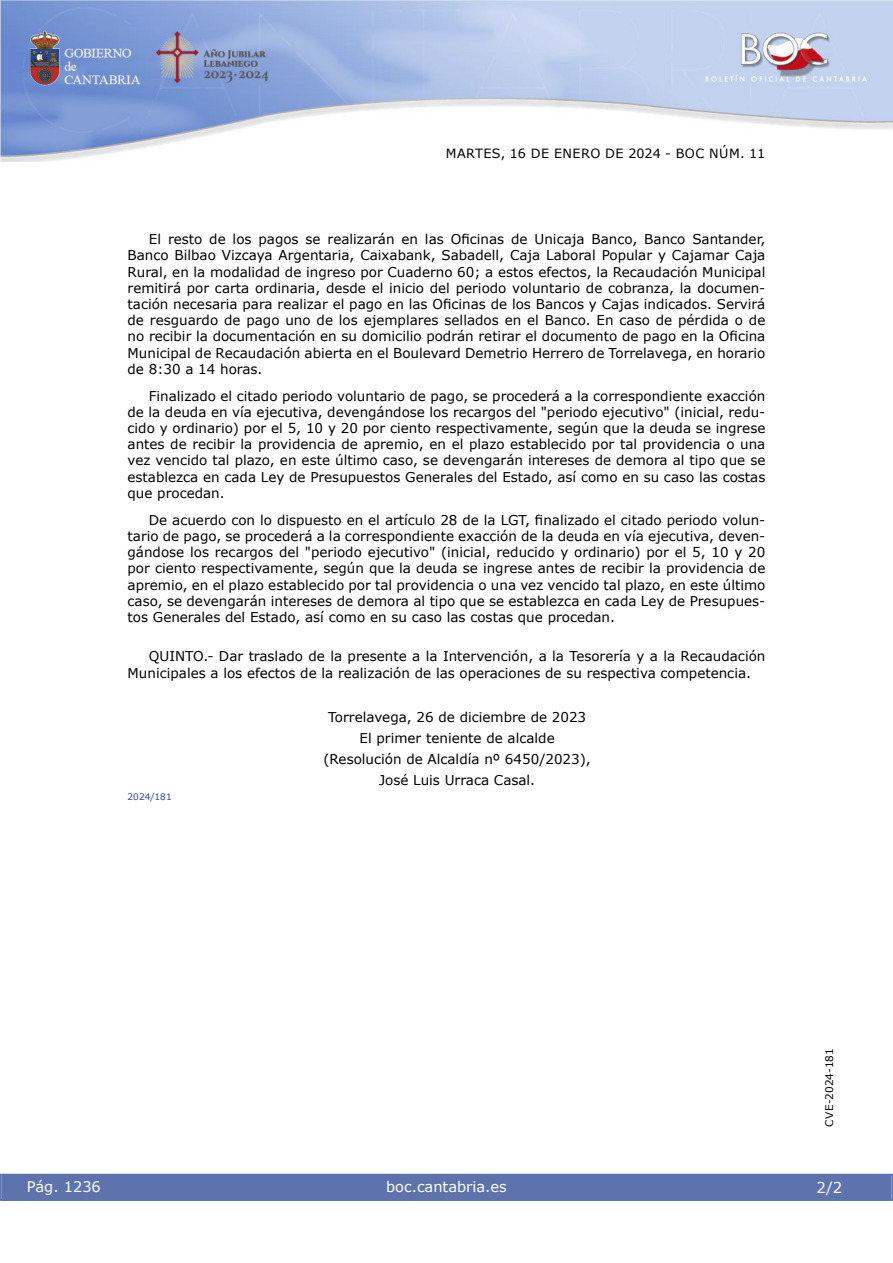
<style>
.page{position:relative;width:893px;height:1263px;background:#fff}
.page>*{position:absolute;margin:0;border:0;box-sizing:border-box;transform-origin:0 0}
.t1{font:15px "Verdana";color:#fff}
.t2{font:14.55px "Verdana";color:#fff}
.inicio_de_parrafo{font:13.5px/16.2px "Verdana";color:#000;text-align:justify}
.center{font:13.5px "Verdana";color:#000}
.center-2{font:13.5px "Verdana 2";color:#000}
.t3{font:12.75px "Verdana";letter-spacing:.035em;color:#000}
.t4{font:10.5px "Verdana";color:#000}
.numero_exp{font:9px "Verdana";color:#27459e}
.s1{font-family:"Verdana 2"}
</style>
<div class="page">
<img style="left:0;top:0;width:893px;height:161px">
<div style="left:1px;top:1174px;width:890px;height:27px;background:#5e73ae"></div>
<p class="t3" style="left:446px;top:144px;width:321px">MARTES, 16 DE ENERO DE 2024 - BOC NÚM. 11</p>
<p class="inicio_de_parrafo" style="left:128px;top:231px;width:639px;text-indent:21px"><span class="s1">El resto de los pagos se realizarán en las Oficinas de Unicaja Banco, Banco Santander, </span>Banco Bilbao Vizcaya Argentaria, Caixabank, Sabadell, Caja Laboral Popular y Cajamar Caja Rural, en la modalidad de ingreso por Cuaderno 60; a estos efectos, la Recaudación Municipal remitirá por carta ordinaria, desde el inicio del periodo voluntario de cobranza, la documen&shy;<span class="s1">tación necesaria para realizar el pago en las Oficinas de los Bancos y Cajas indicados. Servirá </span>de resguardo de pago uno de los ejemplares sellados en el Banco. En caso de pérdida o de <span class="s1">no recibir la documentación en su domicilio podrán retirar el documento de pago en la Oficina </span>Municipal de Recaudación abierta en el Boulevard Demetrio Herrero de Torrelavega, en horario de 8:30 a 14 horas.</p>
<p class="inicio_de_parrafo" style="left:128px;top:387px;width:639px;text-indent:21px">Finalizado el citado periodo voluntario de pago, se procederá a la correspondiente exacción de la deuda en vía ejecutiva, devengándose los recargos del "periodo ejecutivo" (inicial, redu&shy;cido y ordinario) por el 5, 10 y 20 por ciento respectivamente, según que la deuda se ingrese antes de recibir la providencia de apremio, en el plazo establecido por tal providencia o una vez vencido tal plazo, en este último caso, se devengarán intereses de demora al tipo que se establezca en cada Ley de Presupuestos Generales del Estado, así como en su caso las costas que procedan.</p>
<p class="inicio_de_parrafo" style="left:128px;top:511px;width:639px;text-indent:21px"><span class="s1">De acuerdo con lo dispuesto en el artículo 28 de la LGT, finalizado el citado periodo volun&shy;</span>tario de pago, se procederá a la correspondiente exacción de la deuda en vía ejecutiva, deven&shy;gándose los recargos del "periodo ejecutivo" (inicial, reducido y ordinario) por el 5, 10 y 20 por ciento respectivamente, según que la deuda se ingrese antes de recibir la providencia de apremio, en el plazo establecido por tal providencia o una vez vencido tal plazo, en este último caso, se devengarán intereses de demora al tipo que se establezca en cada Ley de Presupues&shy;tos Generales del Estado, así como en su caso las costas que procedan.</p>
<p class="inicio_de_parrafo" style="left:128px;top:648px;width:639px;text-indent:21px">QUINTO.- Dar traslado de la presente a la Intervención, a la Tesorería y a la Recaudación<br>Municipales a los efectos de la realización de las operaciones de su respectiva competencia.</p>
<p class="center" style="left:328px;top:707px;width:260px">Torrelavega, 26 de diciembre de 2023</p>
<p class="center" style="left:359px;top:728px;width:197px">El primer teniente de alcalde</p>
<p class="center-2" style="left:323px;top:749px;width:269px">(Resolución de Alcaldía nº 6450/2023),</p>
<p class="center" style="left:379px;top:770px;width:158px">José Luis Urraca Casal.</p>
<p class="numero_exp" style="left:128px;top:791px;width:46px">2024/181</p>
<p class="t2" style="left:27px;top:1177px;width:76px">Pág. 1236</p>
<p class="t2" style="left:386px;top:1177px;width:122px">boc.cantabria.es</p>
<p class="t4" style="left:822px;top:1126px;width:80px;rotate:-90deg">CVE-2024-181</p>
<p class="t1" style="left:816px;top:1177px;width:27px">2/2</p>
</div>
